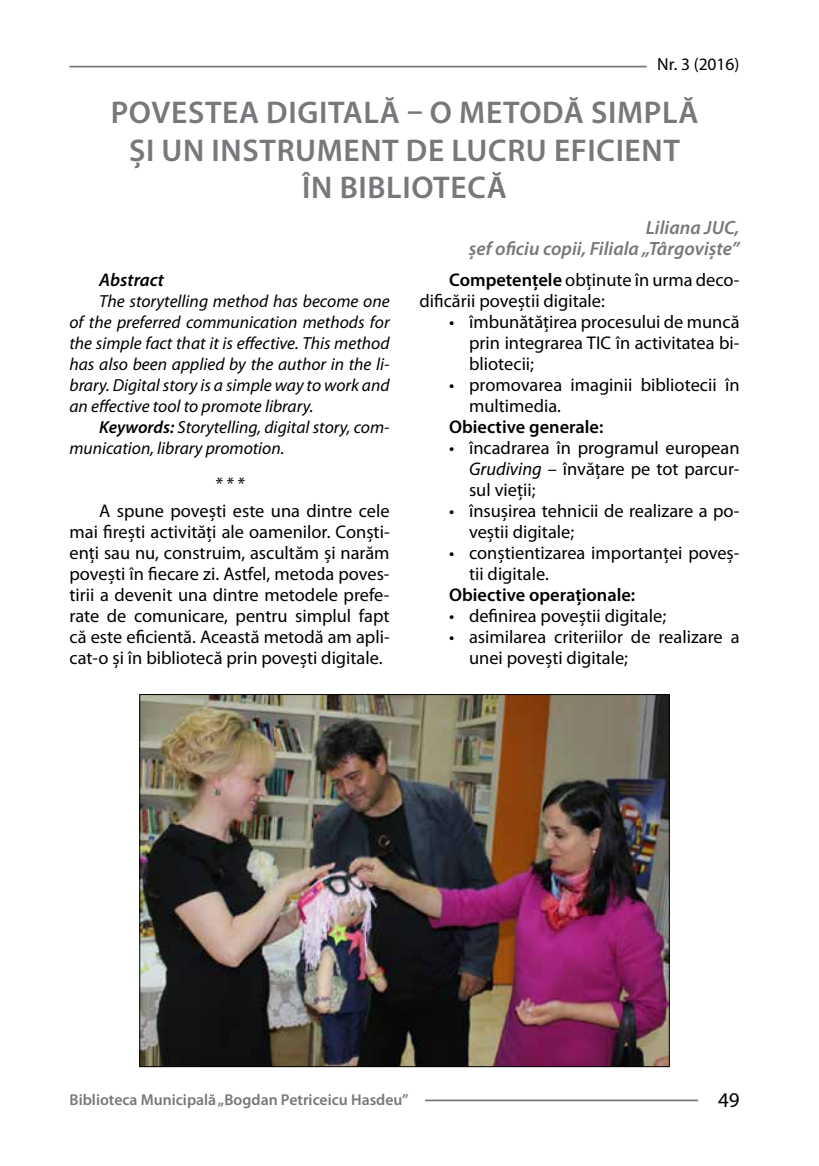
<style>
.page{position:relative;width:819px;height:1166px;background:#fff}
.page>*{position:absolute;margin:0;border:0;box-sizing:border-box;transform-origin:0 0}
.t1{font:600 31.5px/37.8px "Myriad Pro";letter-spacing:.02em;color:#77787b;text-align:center}
.t2{font:21px "Myriad Pro";color:#000}
.t3{font:italic 600 19.25px/21px "Myriad Pro";color:#77787b;text-align:right}
.t4{font:18.38px/21px "Myriad Pro";color:#000}
.t5{font:600 18.38px "Myriad Pro";color:#000}
.t6{font:italic 600 18.38px "Myriad Pro";color:#000}
.t7{font:italic 18.38px "Myriad Pro";color:#000}
.t8{font:italic 17.5px/21px "Myriad Pro";color:#000;text-align:justify}
.t9{font:17.5px "Myriad Pro";color:#000}
.t10{font:600 15.75px "Myriad Pro";color:#77787b}
.s1{font-weight:600}
.s2{font-style:italic}
</style>
<div class="page">
<hr style="left:425px;top:1099px;width:273px;height:2px;background:#77787b">
<hr style="left:69px;top:66px;width:577px;height:1px;background:#77787b">
<img style="left:142px;top:696px;width:525px;height:369px">
<p class="t9" style="left:657px;top:54px;width:84px">Nr. 3 (2016)</p>
<h1 class="t1" style="left:111px;top:93px;width:589px">POVESTEA DIGITALĂ – O METODĂ SIMPLĂ<br>ȘI UN INSTRUMENT DE LUCRU EFICIENT<br>ÎN BIBLIOTECĂ</h1>
<p class="t3" style="left:469px;top:217px;width:272px">Liliana JUC,<br>șef oficiu copii, Filiala „Târgoviște”</p>
<p class="t6" style="left:99px;top:268px;width:66px">Abstract</p>
<p class="t8" style="left:69px;top:290px;width:322px;text-indent:30px">The storytelling method has become one of the preferred communication methods for the simple fact that it is effective. This method has also been applied by the author in the li&shy;brary. Digital story is a simple way to work and an effective tool to promote library.</p>
<p class="t8" style="left:69px;top:416px;width:321px;text-indent:30px"><span class="s1">Keywords:</span> Storytelling, digital story, com&shy;munication, library promotion.</p>
<p class="t7" style="left:215px;top:472px;width:31px">* * *</p>
<p class="t4" style="left:69px;top:500px;width:322px;text-align:justify;text-indent:30px">A spune povești este una dintre cele mai firești activități ale oamenilor. Conști&shy;enți sau nu, construim, ascultăm și narăm povești în fiecare zi. Astfel, metoda poves&shy;tirii a devenit una dintre metodele prefe&shy;rate de comunicare, pentru simplul fapt că este eficientă. Această metodă am apli&shy;cat-o și în bibliotecă prin povești digitale.</p>
<p class="t4" style="left:419px;top:269px;width:321px;text-indent:30px"><span class="s1">Competențele</span> obținute în urma deco&shy;dificării poveștii digitale:</p>
<p class="t4" style="left:469px;top:311px;width:272px;text-align:justify;text-indent:-20px">• îmbunătățirea procesului de muncă prin integrarea TIC în activitatea bi&shy;bliotecii;</p>
<p class="t4" style="left:469px;top:374px;width:272px;text-indent:-20px">• promovarea imaginii bibliotecii în multimedia.</p>
<p class="t5" style="left:449px;top:415px;width:156px">Obiective generale:</p>
<p class="t4" style="left:469px;top:437px;width:272px;text-align:justify;text-indent:-20px">• încadrarea în programul european <span class="s2">Grudiving</span> – învățare pe tot parcur&shy;sul vieții;</p>
<p class="t4" style="left:469px;top:500px;width:272px;text-indent:-20px">• însușirea tehnicii de realizare a po&shy;veștii digitale;</p>
<p class="t4" style="left:469px;top:542px;width:272px;text-indent:-20px">• conștientizarea importanței poveș&shy;tii digitale.</p>
<p class="t5" style="left:449px;top:583px;width:188px">Obiective operaționale:</p>
<p class="t4" style="left:449px;top:605px;width:218px">• definirea poveștii digitale;</p>
<p class="t4" style="left:469px;top:626px;width:272px;text-indent:-20px">• asimilarea criteriilor de realizare a unei povești digitale;</p>
<p class="t10" style="left:70px;top:1090px;width:340px">Biblioteca Municipală „Bogdan Petriceicu Hasdeu”</p>
<p class="t2" style="left:718px;top:1087px;width:23px">49</p>
</div>
